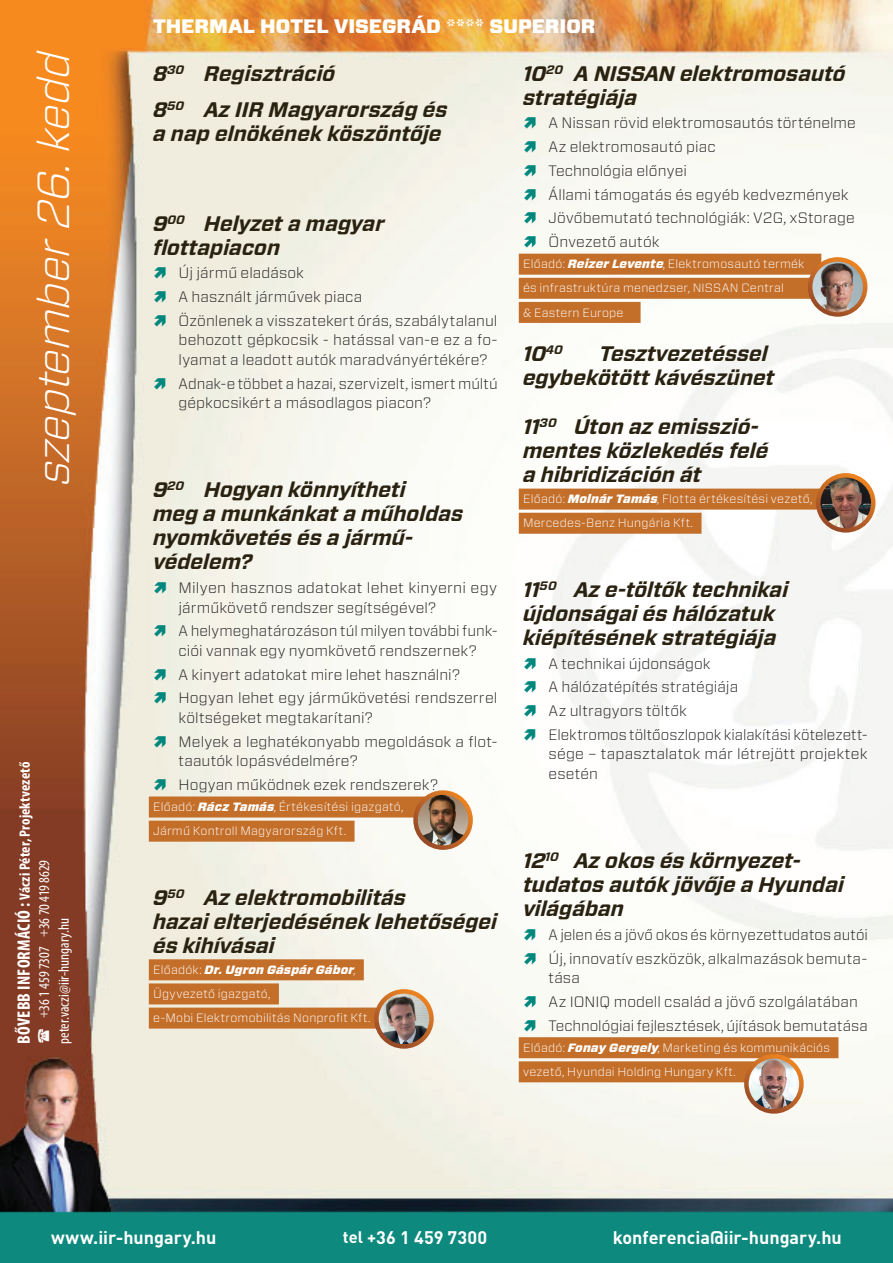
<style>
.page{position:relative;width:893px;height:1263px;background:#fff}
.page>*{position:absolute;margin:0;border:0;box-sizing:border-box;transform-origin:0 0}
.t1{font:italic 300 45px "Vitesse Sans";letter-spacing:-.01em;color:#fff}
.t2{font:italic 700 21px/24px "Vitesse Sans";letter-spacing:-.005em;color:#2a2211}
.t3{font:900 19.5px "Vitesse Sans";letter-spacing:-.005em;color:#fff}
.t4{font:700 18px "DIN Pro";color:#fff}
.t5{font:300 15px/23.7px "Vitesse Sans";letter-spacing:.005em;color:#231f20}
.t6{font:condensed 15px "Myriad Pro";color:#fff}
.t7{font:700 condensed 15px "Myriad Pro";letter-spacing:.005em;color:#fff}
.t8{font:300 12px/24.2px "Vitesse Sans";letter-spacing:.02em;color:#fff}
.s1{font-size:18px}
.s2{font-size:13.5px}
.s3{font-weight:900;font-style:italic}
.s4{font-size:16.5px}
</style>
<div class="page">
<img style="left:0;top:0;width:893px;height:1263px">
<div style="left:149px;top:796px;width:276px;height:21px;background:#c36e29"></div>
<div style="left:149px;top:821px;width:206px;height:21px;background:#c36e29"></div>
<div style="left:149px;top:959px;width:215px;height:21px;background:#c36e29"></div>
<div style="left:149px;top:983px;width:130px;height:21px;background:#c36e29"></div>
<div style="left:149px;top:1007px;width:238px;height:21px;background:#c36e29"></div>
<div style="left:519px;top:254px;width:302px;height:21px;background:#c36e29"></div>
<div style="left:519px;top:278px;width:307px;height:21px;background:#c36e29"></div>
<div style="left:519px;top:302px;width:122px;height:21px;background:#c36e29"></div>
<div style="left:519px;top:489px;width:310px;height:21px;background:#c36e29"></div>
<div style="left:519px;top:513px;width:182px;height:21px;background:#c36e29"></div>
<div style="left:519px;top:1037px;width:319px;height:21px;background:#c36e29"></div>
<div style="left:519px;top:1061px;width:259px;height:21px;background:#c36e29"></div>
<img style="left:818px;top:475px;width:55px;height:55px;border-radius:28px">
<div style="left:816px;top:473px;width:59px;height:60px;border:4px solid #fff;border-radius:50%"></div>
<img style="left:746px;top:1056px;width:55px;height:55px;border-radius:28px">
<div style="left:744px;top:1054px;width:60px;height:60px;border:4px solid #fff;border-radius:50%"></div>
<img style="left:810px;top:259px;width:54px;height:53px">
<div style="left:808px;top:257px;width:59px;height:60px;border:4px solid #fff;border-radius:50%"></div>
<img style="left:376px;top:991px;width:55px;height:55px;border-radius:28px">
<div style="left:374px;top:989px;width:60px;height:60px;border:4px solid #fff;border-radius:50%"></div>
<img style="left:416px;top:792px;width:55px;height:55px;border-radius:28px">
<div style="left:413px;top:790px;width:60px;height:60px;border:4px solid #fff;border-radius:50%"></div>
<svg style="left:154px;top:267px;width:12px;height:12px"></svg>
<svg style="left:154px;top:291px;width:12px;height:12px"></svg>
<svg style="left:154px;top:315px;width:12px;height:11px"></svg>
<svg style="left:154px;top:378px;width:11px;height:11px"></svg>
<svg style="left:154px;top:582px;width:12px;height:12px"></svg>
<svg style="left:154px;top:625px;width:11px;height:12px"></svg>
<svg style="left:154px;top:669px;width:12px;height:11px"></svg>
<svg style="left:154px;top:692px;width:12px;height:12px"></svg>
<svg style="left:154px;top:736px;width:12px;height:11px"></svg>
<svg style="left:154px;top:779px;width:12px;height:11px"></svg>
<svg style="left:524px;top:117px;width:12px;height:12px"></svg>
<svg style="left:524px;top:141px;width:12px;height:11px"></svg>
<svg style="left:524px;top:165px;width:12px;height:11px"></svg>
<svg style="left:524px;top:189px;width:12px;height:11px"></svg>
<svg style="left:524px;top:212px;width:12px;height:12px"></svg>
<svg style="left:524px;top:236px;width:12px;height:11px"></svg>
<svg style="left:524px;top:658px;width:12px;height:11px"></svg>
<svg style="left:524px;top:681px;width:12px;height:12px"></svg>
<svg style="left:524px;top:705px;width:12px;height:11px"></svg>
<svg style="left:524px;top:729px;width:11px;height:11px"></svg>
<svg style="left:524px;top:929px;width:11px;height:11px"></svg>
<svg style="left:524px;top:953px;width:12px;height:11px"></svg>
<svg style="left:524px;top:996px;width:12px;height:11px"></svg>
<svg style="left:524px;top:1020px;width:11px;height:11px"></svg>
<svg style="left:38px;top:1029px;width:11px;height:14px"></svg>
<h1 class="t1" style="left:22px;top:485px;width:437px;rotate:-90deg">szeptember 26. kedd</h1>
<p class="t7" style="left:15px;top:1044px;width:283px;rotate:-90deg"><span class="s1">BŐVEBB INFORMÁCIÓ :</span> Váczi Péter, Projektvezető</p>
<p class="t6" style="left:35px;top:1018px;width:159px;rotate:-90deg"><span class="s2">+</span>36 1 459 7307 <span class="s2">+</span>36 70 419 8629</p>
<p class="t6" style="left:55px;top:1044px;width:127px;rotate:-90deg">peter.vaczi@iir-hungary.hu</p>
<h3 class="t3" style="left:153px;top:13px;width:444px">THERMAL HOTEL VISEGRÁD **** SUPERIOR</h3>
<h2 class="t2" style="left:153px;top:55px;width:296px;line-height:36.8px">8<sup>30</sup> Regisztráció<br>8<sup>50</sup> Az IIR Magyarország és</h2>
<h2 class="t2" style="left:153px;top:122px;width:290px">a nap elnökének köszöntője</h2>
<h2 class="t2" style="left:153px;top:212px;width:233px">9<sup>00</sup> Helyzet a magyar flottapiacon</h2>
<p class="t5" style="left:179px;top:261px;width:320px">Új jármű eladások<br>A használt járművek piaca<br>Özönlenek a visszatekert órás, szabálytalanul</p>
<p class="t5" style="left:179px;top:330px;width:320px;line-height:19.5px">behozott gépkocsik - hatással van-e ez a fo&shy;lyamat a leadott autók maradványértékére?</p>
<p class="t5" style="left:179px;top:373px;width:321px;line-height:19.5px">Adnak-e többet a hazai, szervizelt, ismert múltú gépkocsikért a másodlagos piacon?</p>
<h2 class="t2" style="left:153px;top:478px;width:312px">9<sup>20</sup> Hogyan könnyítheti<br>meg a munkánkat a műholdas nyomkövetés és a jármű&shy;védelem?</h2>
<p class="t5" style="left:179px;top:578px;width:320px;line-height:19.5px">Milyen hasznos adatokat lehet kinyerni egy járműkövető rendszer segítségével?</p>
<p class="t5" style="left:179px;top:621px;width:321px;line-height:19.5px">A helymeghatározáson túl milyen további funk&shy;ciói vannak egy nyomkövető rendszernek?</p>
<p class="t5" style="left:179px;top:662px;width:320px">A kinyert adatokat mire lehet használni?<br>Hogyan lehet egy járműkövetési rendszerrel</p>
<p class="t5" style="left:179px;top:705px;width:320px">költségeket megtakarítani?<br>Melyek a leghatékonyabb megoldások a flot-</p>
<p class="t5" style="left:179px;top:749px;width:261px">taautók lopásvédelmére?<br>Hogyan működnek ezek rendszerek?</p>
<p class="t8" style="left:153px;top:794px;width:252px">Előadó: <span class="s3">Rácz Tamás</span>, Értékesítési igazgató,<br>Jármű Kontroll Magyarország Kft.</p>
<h2 class="t2" style="left:153px;top:886px;width:346px">9<sup>50</sup> Az elektromobilitás<br>hazai elterjedésének lehetőségei és kihívásai</h2>
<p class="t8" style="left:153px;top:957px;width:219px">Előadók: <span class="s3">Dr. Ugron Gáspár Gábor</span>,<br>Ügyvezető igazgató,<br>e-Mobi Elektromobilitás Nonprofit Kft.</p>
<h2 class="t2" style="left:523px;top:62px;width:324px">10<sup>20</sup> A NISSAN elektromosautó stratégiája</h2>
<p class="t5" style="left:549px;top:111px;width:309px">A Nissan rövid elektromosautós történelme<br>Az elektromosautó piac<br>Technológia előnyei<br>Állami támogatás és egyéb kedvezmények<br>Jövőbemutató technológiák: V2G, xStorage<br>Önvezető autók</p>
<p class="t8" style="left:523px;top:252px;width:283px">Előadó: <span class="s3">Reizer Levente</span>, Elektromosautó termék és infrastruktúra menedzser, NISSAN Central<br>&amp; Eastern Europe</p>
<h2 class="t2" style="left:523px;top:341px;width:41px">10<sup>40</sup></h2>
<h2 class="t2" style="left:523px;top:341px;width:253px;text-indent:77px">Tesztvezetéssel egybekötött kávészünet</h2>
<h2 class="t2" style="left:523px;top:415px;width:247px">11<sup>30</sup> Úton az emisszió&shy;mentes közlekedés felé a hibridizáción át</h2>
<p class="t8" style="left:523px;top:487px;width:291px">Előadó: <span class="s3">Molnár Tamás</span>, Flotta értékesítési vezető,<br>Mercedes-Benz Hungária Kft.</p>
<h2 class="t2" style="left:523px;top:578px;width:267px">11<sup>50</sup> Az e-töltők technikai újdonságai és hálózatuk kiépítésének stratégiája</h2>
<p class="t5" style="left:549px;top:651px;width:321px">A technikai újdonságok<br>A hálózatépítés stratégiája<br>Az ultragyors töltők<br>Elektromos töltőoszlopok kialakítási kötelezett-</p>
<p class="t5" style="left:549px;top:744px;width:320px;line-height:19.5px">sége – tapasztalatok már létrejött projektek esetén</p>
<h2 class="t2" style="left:523px;top:849px;width:323px">12<sup>10</sup> Az okos és környezet&shy;tudatos autók jövője a Hyundai világában</h2>
<p class="t5" style="left:548px;top:922px;width:321px">A jelen és a jövő okos és környezettudatos autói<br>Új, innovatív eszközök, alkalmazások bemuta-</p>
<p class="t5" style="left:548px;top:966px;width:321px">tása<br>Az IONIQ modell család a jövő szolgálatában<br>Technológiai fejlesztések, újítások bemutatása</p>
<p class="t8" style="left:523px;top:1035px;width:308px">Előadó: <span class="s3">Fonay Gergely</span>, Marketing és kommunikációs vezető, Hyundai Holding Hungary Kft.</p>
<p class="t4" style="left:51px;top:1225px;width:167px">www.iir-hungary.hu</p>
<p class="t4" style="left:343px;top:1225px;width:146px"><span class="s4">tel +</span>36 1 459 7300</p>
<p class="t4" style="left:613px;top:1225px;width:231px">konferencia@iir-hungary.hu</p>
</div>
